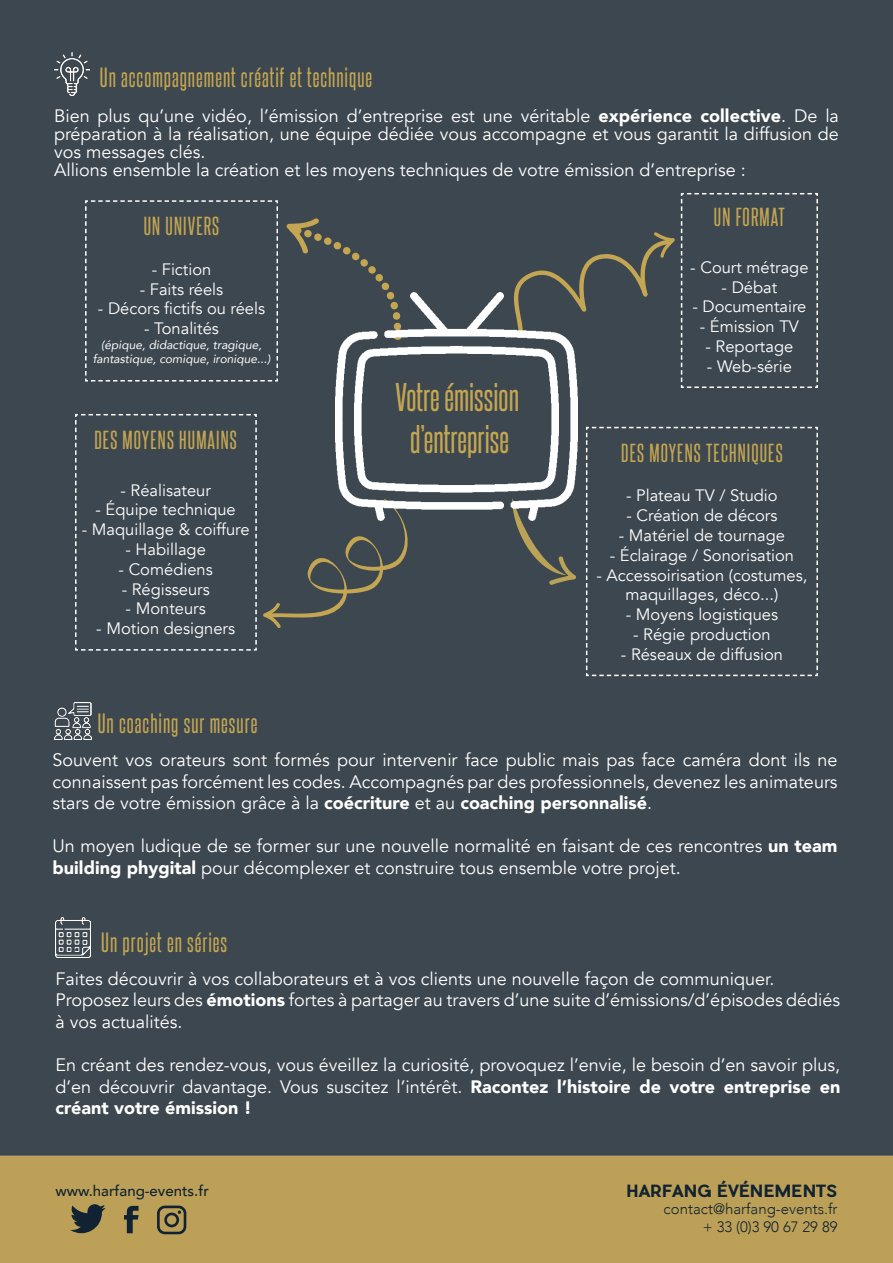
<style>
.page{position:relative;width:893px;height:1263px;background:#fff}
.page>*{position:absolute;margin:0;border:0;box-sizing:border-box;transform-origin:0 0}
.t1{font:34.5px "Steelfish Rg";color:#c4a652}
.t2{font:24px "Steelfish Rg";letter-spacing:.04em;color:#c4a652}
.t3{font:22.5px "Steelfish Rg";letter-spacing:.05em;color:#c4a652}
.t4{font:18px/21.6px "Avenir";color:#fff;text-align:justify}
.t5{font:16.5px/19.8px "Avenir";color:#fff;text-align:center}
.t6{font:700 16.5px "Pier Sans";color:#112332}
.t7{font:300 15px "Avenir";color:#112332}
.t8{font:500 15px "Avenir";color:#112332}
.t9{font:italic 12px "Avenir";color:#fff}
.s1{font-weight:900}
</style>
<div class="page">
<div style="left:0;top:1157px;width:893px;height:106px;background:#bca057"></div>
<div style="left:0;top:0;width:893px;height:1154px;background:#3d474f"></div>
<svg style="left:157px;top:1205px;width:29px;height:29px"></svg>
<svg style="left:124px;top:1206px;width:15px;height:27px"></svg>
<svg style="left:70px;top:1204px;width:36px;height:30px"></svg>
<svg style="left:514px;top:193px;width:304px;height:196px"></svg>
<svg style="left:585px;top:426px;width:233px;height:251px"></svg>
<svg style="left:85px;top:200px;width:193px;height:182px"></svg>
<svg style="left:286px;top:218px;width:104px;height:73px"></svg>
<img style="left:54px;top:53px;width:35px;height:43px">
<img style="left:54px;top:703px;width:38px;height:36px">
<svg style="left:75px;top:414px;width:333px;height:237px"></svg>
<svg style="left:515px;top:521px;width:61px;height:64px"></svg>
<img style="left:335px;top:292px;width:242px;height:229px">
<img style="left:55px;top:917px;width:36px;height:40px">
<p class="t2" style="left:100px;top:60px;width:274px">Un accompagnement créatif et technique</p>
<p class="t4" style="left:54px;top:107px;width:786px;line-height:18px">Bien plus qu’une vidéo, l’émission d’entreprise est une véritable <span class="s1">expérience collective</span>. De la préparation à la réalisation, une équipe dédiée vous accompagne et vous garantit la diffusion de vos messages clés.</p>
<p class="t4" style="left:54px;top:159px;width:693px">Allions ensemble la création et les moyens techniques de votre émission d’entreprise :</p>
<p class="t3" style="left:144px;top:210px;width:77px">UN UNIVERS</p>
<p class="t5" style="left:152px;top:260px;width:61px">- Fiction</p>
<p class="t5" style="left:140px;top:279px;width:85px">- Faits réels</p>
<p class="t5" style="left:98px;top:299px;width:169px">- Décors fictifs ou réels</p>
<p class="t5" style="left:144px;top:319px;width:76px">- Tonalités</p>
<p class="t9" style="left:101px;top:337px;width:162px">(épique, didactique, tragique,</p>
<p class="t9" style="left:93px;top:351px;width:179px">fantastique, comique, ironique...)</p>
<p class="t3" style="left:94px;top:424px;width:144px">DES MOYENS HUMAINS</p>
<p class="t5" style="left:120px;top:480px;width:92px">- Réalisateur</p>
<p class="t5" style="left:96px;top:500px;width:142px">- Équipe technique</p>
<p class="t5" style="left:82px;top:520px;width:169px">- Maquillage &amp; coiffure</p>
<p class="t5" style="left:126px;top:540px;width:82px">- Habillage</p>
<p class="t5" style="left:119px;top:560px;width:96px">- Comédiens</p>
<p class="t5" style="left:122px;top:579px;width:89px">- Régisseurs</p>
<p class="t5" style="left:126px;top:599px;width:82px">- Monteurs</p>
<p class="t5" style="left:96px;top:619px;width:140px">- Motion designers</p>
<p class="t2" style="left:98px;top:706px;width:161px">Un coaching sur mesure</p>
<p class="t1" style="left:395px;top:373px;width:125px">Votre émission</p>
<p class="t1" style="left:410px;top:414px;width:100px">d’entreprise</p>
<p class="t3" style="left:714px;top:201px;width:72px">UN FORMAT</p>
<p class="t5" style="left:690px;top:257px;width:120px">- Court métrage</p>
<p class="t5" style="left:722px;top:277px;width:57px">- Débat</p>
<p class="t5" style="left:692px;top:297px;width:115px">- Documentaire</p>
<p class="t5" style="left:700px;top:317px;width:101px">- Émission TV</p>
<p class="t5" style="left:706px;top:337px;width:89px">- Reportage</p>
<p class="t5" style="left:707px;top:356px;width:86px">- Web-série</p>
<p class="t3" style="left:621px;top:436px;width:163px">DES MOYENS TECHNIQUES</p>
<p class="t5" style="left:626px;top:486px;width:153px">- Plateau TV / Studio</p>
<p class="t5" style="left:626px;top:506px;width:152px">- Création de décors</p>
<p class="t5" style="left:619px;top:526px;width:168px">- Matériel de tournage</p>
<p class="t5" style="left:610px;top:545px;width:186px">- Éclairage / Sonorisation</p>
<p class="t5" style="left:596px;top:565px;width:212px">- Accessoirisation (costumes, maquillages, déco...)</p>
<p class="t5" style="left:626px;top:605px;width:154px">- Moyens logistiques</p>
<p class="t5" style="left:633px;top:625px;width:139px">- Régie production</p>
<p class="t5" style="left:621px;top:644px;width:163px">- Réseaux de diffusion</p>
<p class="t4" style="left:53px;top:749px;width:786px">Souvent vos orateurs sont formés pour intervenir face public mais pas face caméra dont ils ne connaissent pas forcément les codes. Accompagnés par des professionnels, devenez les animateurs stars de votre émission grâce à la <span class="s1">coécriture</span> et au <span class="s1">coaching personnalisé</span>.</p>
<p class="t4" style="left:53px;top:836px;width:786px">Un moyen ludique de se former sur une nouvelle normalité en faisant de ces rencontres <span class="s1">un team building phygital</span> pour décomplexer et construire tous ensemble votre projet.</p>
<p class="t2" style="left:101px;top:925px;width:127px">Un projet en séries</p>
<p class="t4" style="left:55px;top:968px;width:721px">Faites découvrir à vos collaborateurs et à vos clients une nouvelle façon de communiquer.</p>
<p class="t4" style="left:55px;top:990px;width:786px">Proposez leurs des <span class="s1">émotions</span> fortes à partager au travers d’une suite d’émissions/d’épisodes dédiés à vos actualités.</p>
<p class="t4" style="left:55px;top:1054px;width:786px">En créant des rendez-vous, vous éveillez la curiosité, provoquez l’envie, le besoin d’en savoir plus, d’en découvrir davantage. Vous suscitez l’intérêt. <span class="s1">Racontez l’histoire de votre entreprise en créant votre émission !</span></p>
<p class="t8" style="left:55px;top:1177px;width:155px">www.harfang-events.fr</p>
<p class="t6" style="left:627px;top:1181px;width:212px">HARFANG ÉVÉNEMENTS</p>
<p class="t7" style="left:664px;top:1200px;width:175px">contact@harfang-events.fr</p>
<p class="t7" style="left:703px;top:1218px;width:136px">+ 33 (0)3 90 67 29 89</p>
</div>
